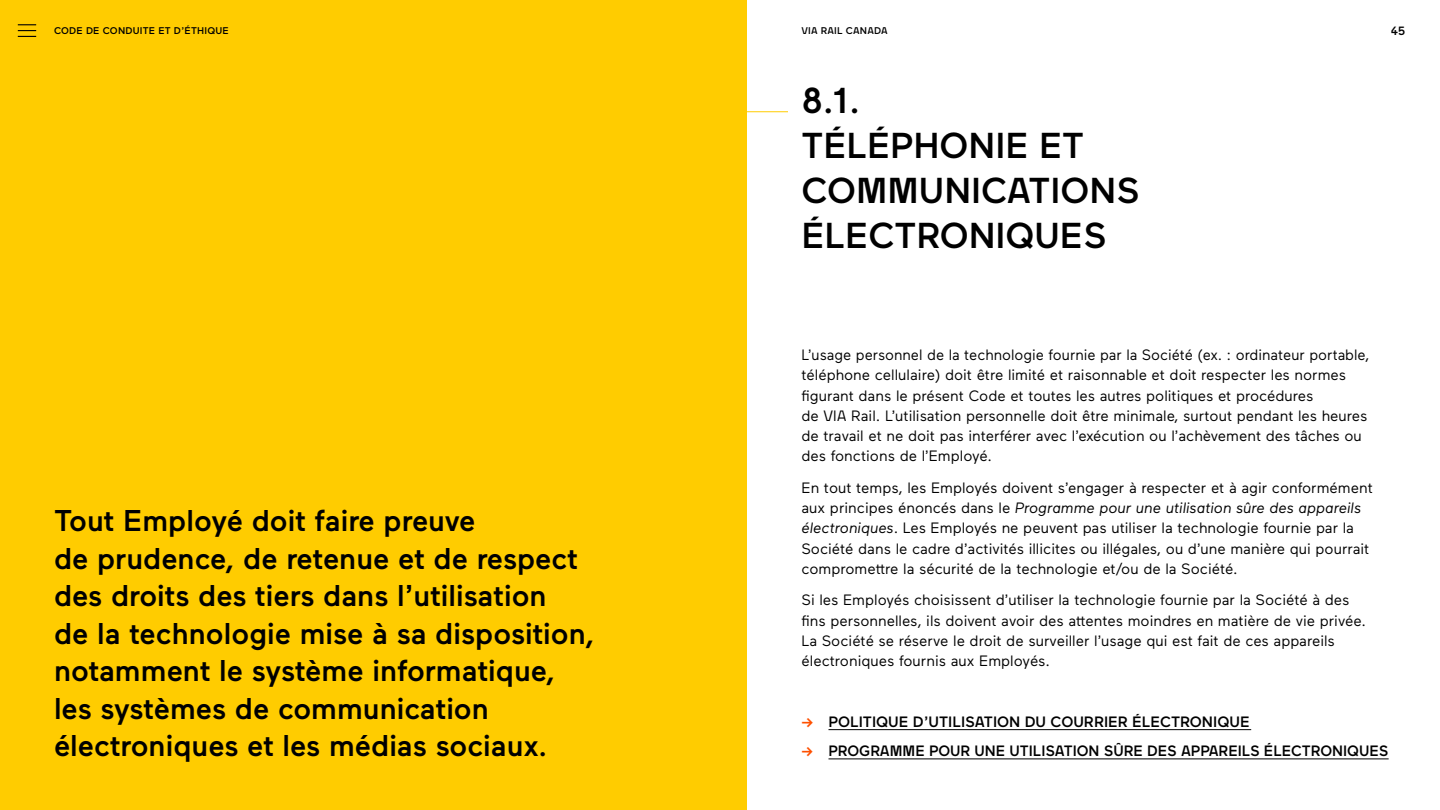
<style>
.page{position:relative;width:1440px;height:810px;background:#fff}
.page>*{position:absolute;margin:0;border:0;box-sizing:border-box;transform-origin:0 0}
.Titre_2024___Section_8{font:500 36px/45px "Maax VIA";color:#000}
.Chapeau_2024{font:500 30px/37.5px "Maax VIA";color:#000}
.TEXTE_2024{font:15px/20.2px "Maax VIA";color:#000}
.Sous-titre_2024{font:500 15px "Maax VIA";color:#000}
.t1{font:500 12px "Maax VIA";color:#000}
.t2{font:500 9.75px "Maax VIA";letter-spacing:.02em;color:#000}
.s1{font-style:italic}
.s2{color:#fe5000}
</style>
<div class="page">
<div style="left:0;top:0;width:747px;height:810px;background:#fc0"></div>
<svg style="left:18px;top:24px;width:18px;height:13px"></svg>
<hr style="left:828px;top:729px;width:423px;height:1px;background:#000">
<hr style="left:828px;top:759px;width:561px;height:1px;background:#000">
<hr style="left:747px;top:111px;width:41px;height:1px;background:#fc0">
<p class="t2" style="left:54px;top:24px;width:176px">CODE DE CONDUITE ET D’ÉTHIQUE</p>
<p class="t2" style="left:802px;top:24px;width:88px">VIA RAIL CANADA</p>
<p class="t1" style="left:1391px;top:23px;width:16px">45</p>
<p class="Chapeau_2024" style="left:54px;top:500px;width:542px">Tout Employé doit faire preuve<br>de prudence, de retenue et de respect des droits des tiers dans l’utilisation<br>de la technologie mise à sa disposition, notamment le système informatique, les systèmes de communication électroniques et les médias sociaux.</p>
<p class="Titre_2024___Section_8" style="left:801px;top:76px;width:340px">8.1.<br>TÉLÉPHONIE ET<br>COMMUNICATIONS<br>ÉLECTRONIQUES</p>
<p class="TEXTE_2024" style="left:801px;top:344px;width:569px">L’usage personnel de la technologie fournie par la Société (ex. : ordinateur portable, téléphone cellulaire) doit être limité et raisonnable et doit respecter les normes figurant dans le présent Code et toutes les autres politiques et procédures<br>de VIA Rail. L’utilisation personnelle doit être minimale, surtout pendant les heures de travail et ne doit pas interférer avec l’exécution ou l’achèvement des tâches ou des fonctions de l’Employé.</p>
<p class="TEXTE_2024" style="left:801px;top:476px;width:573px">En tout temps, les Employés doivent s’engager à respecter et à agir conformément aux principes énoncés dans le <span class="s1">Programme pour une utilisation sûre des appareils électroniques</span>. Les Employés ne peuvent pas utiliser la technologie fournie par la Société dans le cadre d’activités illicites ou illégales, ou d’une manière qui pourrait compromettre la sécurité de la technologie et/ou de la Société.</p>
<p class="TEXTE_2024" style="left:802px;top:589px;width:566px">Si les Employés choisissent d’utiliser la technologie fournie par la Société à des fins personnelles, ils doivent avoir des attentes moindres en matière de vie privée.<br>La Société se réserve le droit de surveiller l’usage qui est fait de ces appareils électroniques fournis aux Employés.</p>
<p class="Sous-titre_2024" style="left:802px;top:711px;width:450px"><span class="s2">→</span> POLITIQUE D’UTILISATION DU COURRIER ÉLECTRONIQUE</p>
<p class="Sous-titre_2024" style="left:802px;top:740px;width:589px"><span class="s2">→</span> PROGRAMME POUR UNE UTILISATION SÛRE DES APPAREILS ÉLECTRONIQUES</p>
</div>
